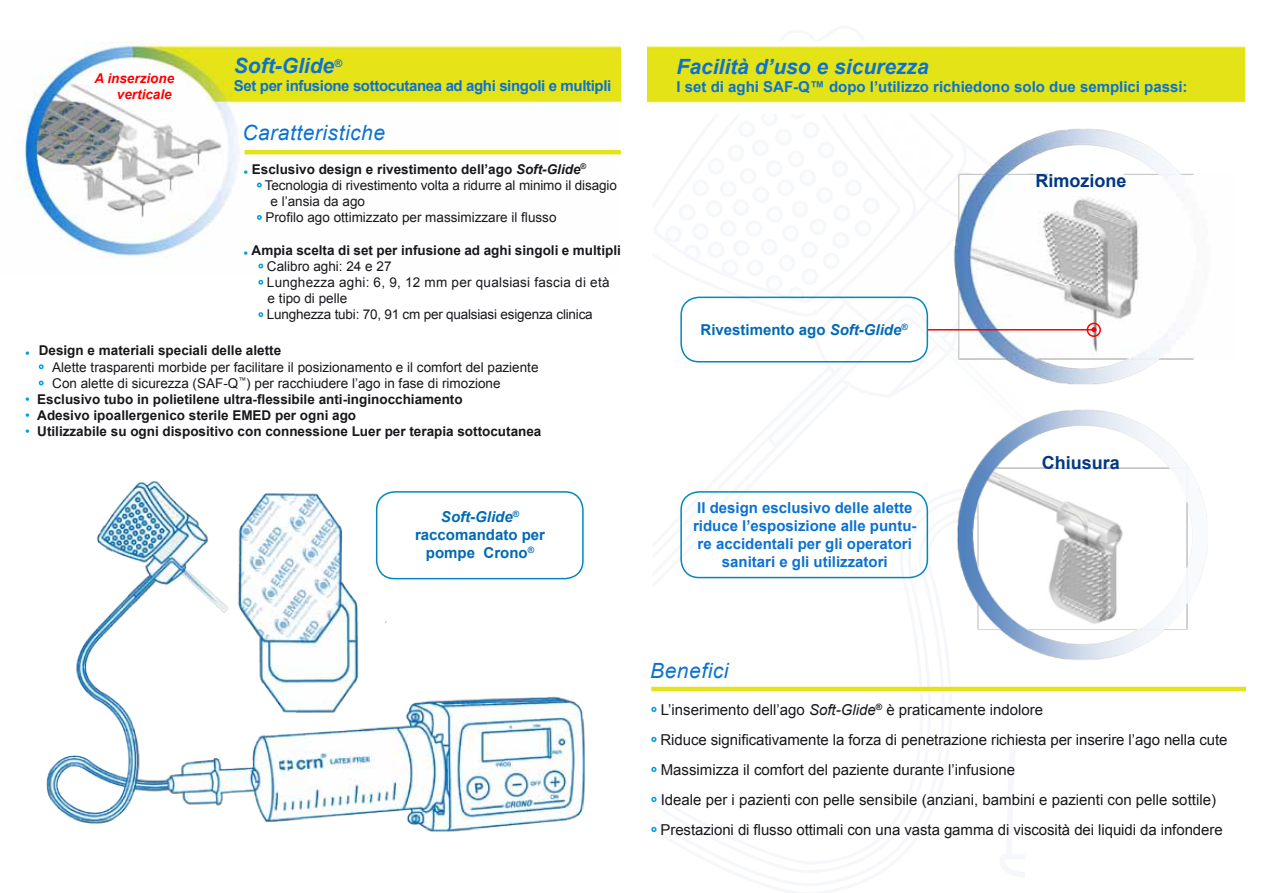
<style>
.page{position:relative;width:1263px;height:893px;background:#fff}
.page>*{position:absolute;margin:0;border:0;box-sizing:border-box;transform-origin:0 0}
.t1{font:italic 700 21px "Arial";color:#0b72cf}
.t2{font:italic 21px "Arial";letter-spacing:.025em;color:#0b72cf}
.t3{font:700 18px "Arial";color:#003882}
.t4{font:15px/30px "Arial";color:#1a171c}
.t5{font:700 15px/18px "Arial";color:#0b72cf;text-align:center}
.t6{font:700 15px/18px "Arial";color:#006ab3;text-align:center}
.t7{font:700 15px "Arial";letter-spacing:-.025em;color:#0b72cf}
.t8{font:13.5px/16.2px "Arial";color:#1a171c}
.t9{font:700 13.5px "Arial";color:#1a171c}
.t10{font:italic 700 13.5px/16.2px "Arial";color:#f00;text-align:right}
.s1{font-weight:400;color:#009ee0}
.s2{font-style:italic}
.s3{color:#009ee0}
.s4{font-weight:700}
</style>
<div class="page">
<svg style="left:655px;top:491px;width:370px;height:201px"></svg>
<img style="left:46px;top:480px;width:540px;height:352px">
<img style="left:22px;top:41px;width:599px;height:225px">
<hr style="left:244px;top:150px;width:377px;height:4px;background:#e4e317">
<svg style="left:256px;top:181px;width:7px;height:7px"></svg>
<svg style="left:256px;top:214px;width:7px;height:7px"></svg>
<svg style="left:257px;top:262px;width:7px;height:7px"></svg>
<svg style="left:258px;top:279px;width:6px;height:6px"></svg>
<svg style="left:258px;top:312px;width:6px;height:5px"></svg>
<svg style="left:38px;top:364px;width:6px;height:6px"></svg>
<svg style="left:38px;top:380px;width:6px;height:6px"></svg>
<hr style="left:651px;top:687px;width:595px;height:4px;background:#e4e317">
<svg style="left:651px;top:706px;width:6px;height:6px"></svg>
<svg style="left:651px;top:736px;width:6px;height:6px"></svg>
<svg style="left:651px;top:766px;width:6px;height:6px"></svg>
<svg style="left:651px;top:796px;width:6px;height:6px"></svg>
<svg style="left:651px;top:826px;width:6px;height:6px"></svg>
<img style="left:943px;top:128px;width:251px;height:257px">
<img style="left:950px;top:409px;width:258px;height:252px">
<div style="left:680px;top:491px;width:248px;height:87px;border:2px solid #08b;border-radius:18px"></div>
<img style="left:648px;top:46px;width:220px;height:57px">
<img style="left:868px;top:46px;width:377px;height:57px">
<div style="left:1087px;top:323px;width:14px;height:14px;border:2px solid #f00;border-radius:50%"></div>
<svg style="left:1091px;top:327px;width:5px;height:5px"></svg>
<hr style="left:927px;top:329px;width:165px;height:1px;background:#f00">
<div style="left:680px;top:297px;width:248px;height:65px;border:2px solid #08b;border-radius:18px"></div>
<div style="left:376px;top:491px;width:208px;height:88px;border:2px solid #08b;border-radius:18px"></div>
<p class="t10" style="left:94px;top:70px;width:81px">A inserzione verticale</p>
<h1 class="t1" style="left:234px;top:52px;width:110px">Soft-Glide<sup>®</sup></h1>
<p class="t7" style="left:234px;top:76px;width:379px">Set per infusione sottocutanea ad aghi singoli e multipli</p>
<h1 class="t2" style="left:242px;top:119px;width:144px">Caratteristiche</h1>
<p class="t9" style="left:243px;top:160px;width:344px"><span class="s1">•</span> Esclusivo design e rivestimento dell’ago <span class="s2">Soft-Glide</span><sup>®</sup></p>
<p class="t8" style="left:265px;top:177px;width:353px">Tecnologia di rivestimento volta a ridurre al minimo il disagio</p>
<p class="t8" style="left:270px;top:193px;width:96px">e l’ansia da ago</p>
<p class="t8" style="left:265px;top:209px;width:293px">Profilo ago ottimizzato per massimizzare il flusso</p>
<p class="t8" style="left:267px;top:242px;width:355px;text-indent:-23px"><span class="s3">•</span> <span class="s4">Ampia scelta di set per infusione ad aghi singoli e multipli </span>Calibro aghi: 24 e 27<br>Lunghezza aghi: 6, 9, 12 mm per qualsiasi fascia di età<br>e tipo di pelle<br>Lunghezza tubi: 70, 91 cm per qualsiasi esigenza clinica</p>
<p class="t8" style="left:52px;top:343px;width:488px;text-indent:-27px"><span class="s3">•</span> <span class="s4">Design e materiali speciali delle alette<br></span>Alette trasparenti morbide per facilitare il posizionamento e il comfort del paziente<br>Con alette di sicurezza (SAF-Q<sup>™</sup>) per racchiudere l’ago in fase di rimozione</p>
<p class="t9" style="left:25px;top:390px;width:439px"><span class="s1">•</span> Esclusivo tubo in polietilene ultra-flessibile anti-inginocchiamento</p>
<p class="t9" style="left:25px;top:406px;width:332px"><span class="s1">•</span> Adesivo ipoallergenico sterile EMED per ogni ago</p>
<p class="t9" style="left:25px;top:423px;width:518px"><span class="s1">•</span> Utilizzabile su ogni dispositivo con connessione Luer per terapia sottocutanea</p>
<p class="t6" style="left:415px;top:508px;width:132px"><span class="s2">Soft-Glide</span><sup>® </sup>raccomandato per pompe Crono<sup>®</sup></p>
<h1 class="t1" style="left:676px;top:53px;width:254px">Facilità d’uso e sicurezza</h1>
<p class="t5" style="left:676px;top:78px;width:512px">I set di aghi SAF-Q™ dopo l’utilizzo richiedono solo due semplici passi:</p>
<p class="t6" style="left:701px;top:321px;width:209px">Rivestimento ago <span class="s2">Soft-Glide</span><sup>®</sup></p>
<p class="t5" style="left:693px;top:499px;width:225px">Il design esclusivo delle alette riduce l’esposizione alle puntu&shy;re accidentali per gli operatori sanitari e gli utilizzatori</p>
<h2 class="t3" style="left:1035px;top:169px;width:93px">Rimozione</h2>
<h2 class="t3" style="left:1042px;top:451px;width:80px">Chiusura</h2>
<h1 class="t2" style="left:650px;top:657px;width:80px">Benefici</h1>
<p class="t4" style="left:660px;top:695px;width:568px">L’inserimento dell’ago <span class="s2">Soft-Glide</span><sup>®</sup> è praticamente indolore<br>Riduce significativamente la forza di penetrazione richiesta per inserire l’ago nella cute Massimizza il comfort del paziente durante l’infusione<br>Ideale per i pazienti con pelle sensibile (anziani, bambini e pazienti con pelle sottile)<br>Prestazioni di flusso ottimali con una vasta gamma di viscosità dei liquidi da infondere</p>
</div>
